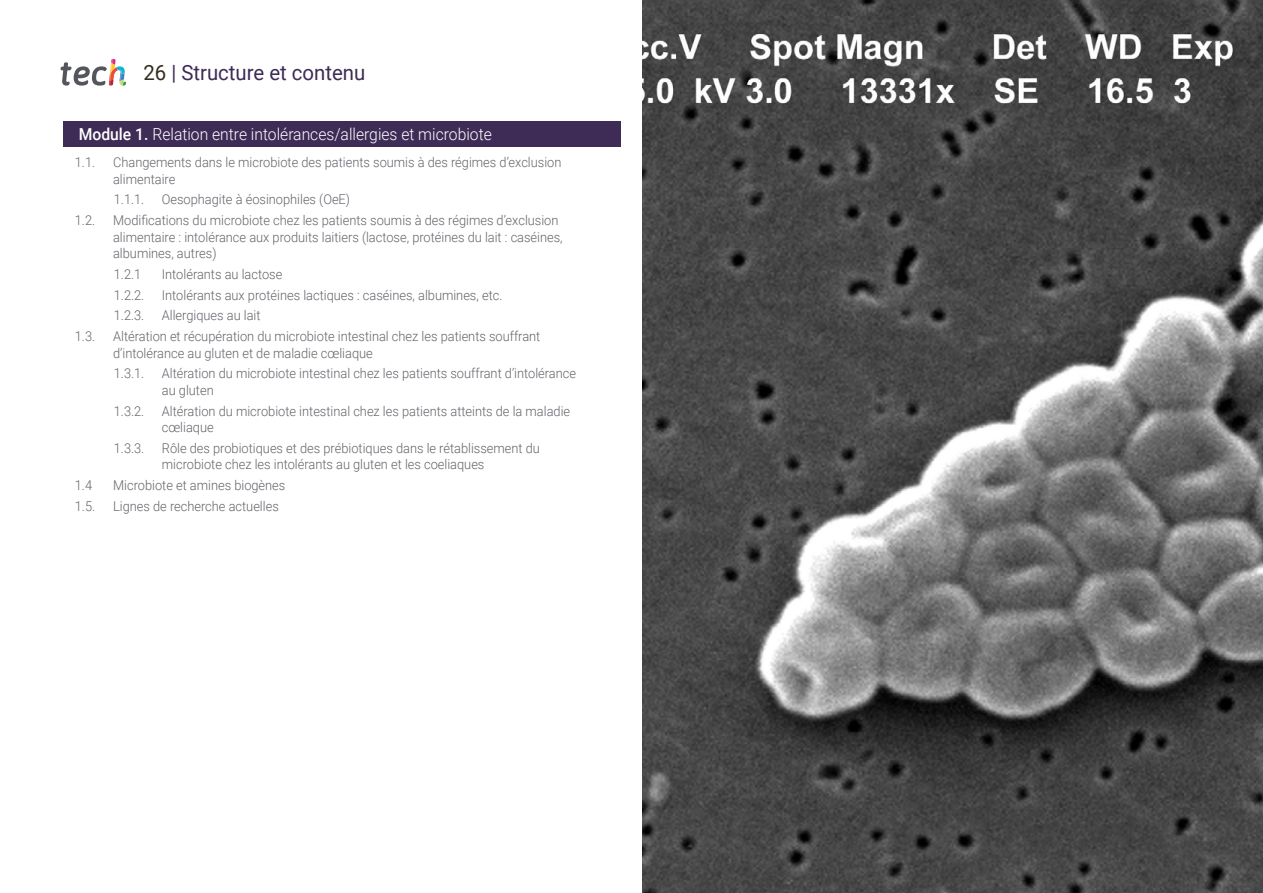
<style>
.page{position:relative;width:1263px;height:893px;background:#fff}
.page>*{position:absolute;margin:0;border:0;box-sizing:border-box;transform-origin:0 0}
.t1{font:21px "Roboto";color:#3e2b56}
.t2{font:300 16.5px "Roboto";color:#fff;scale:.95 1}
.t3{font:300 13.5px/16.5px "Roboto";color:#61646a;scale:.95 1}
.s1{color:#312e20}
.s2{font-weight:500}
</style>
<div class="page">
<svg style="left:61px;top:59px;width:65px;height:27px"></svg>
<div style="left:64px;top:121px;width:557px;height:25px;background:#3e2b56"></div>
<img style="left:642px;top:0;width:621px;height:893px">
<h1 class="t1" style="left:144px;top:57px;width:223px"><span class="s1">26</span> | Structure et contenu</h1>
<p class="t2" style="left:79px;top:123px;width:436px"><span class="s2">Module 1.</span> Relation entre intolérances/allergies et microbiote</p>
<p class="t3" style="left:75px;top:154px;width:23px">1.1.</p>
<p class="t3" style="left:113px;top:154px;width:473px">Changements dans le microbiote des patients soumis à des régimes d’exclusion alimentaire</p>
<p class="t3" style="left:114px;top:191px;width:34px">1.1.1.</p>
<p class="t3" style="left:162px;top:191px;width:200px">Oesophagite à éosinophiles (OeE)</p>
<p class="t3" style="left:75px;top:212px;width:23px">1.2.</p>
<p class="t3" style="left:113px;top:212px;width:475px">Modifications du microbiote chez les patients soumis à des régimes d’exclusion alimentaire : intolérance aux produits laitiers (lactose, protéines du lait : caséines, albumines, autres)</p>
<p class="t3" style="left:114px;top:265px;width:30px">1.2.1</p>
<p class="t3" style="left:162px;top:265px;width:128px">Intolérants au lactose</p>
<p class="t3" style="left:114px;top:286px;width:34px">1.2.2.</p>
<p class="t3" style="left:162px;top:286px;width:360px">Intolérants aux protéines lactiques : caséines, albumines, etc.</p>
<p class="t3" style="left:114px;top:307px;width:34px">1.2.3.</p>
<p class="t3" style="left:162px;top:307px;width:105px">Allergiques au lait</p>
<p class="t3" style="left:75px;top:328px;width:23px">1.3.</p>
<p class="t3" style="left:113px;top:328px;width:451px">Altération et récupération du microbiote intestinal chez les patients souffrant d’intolérance au gluten et de maladie cœliaque</p>
<p class="t3" style="left:114px;top:365px;width:34px">1.3.1.</p>
<p class="t3" style="left:162px;top:365px;width:438px">Altération du microbiote intestinal chez les patients souffrant d’intolérance au gluten</p>
<p class="t3" style="left:114px;top:402px;width:34px">1.3.2.</p>
<p class="t3" style="left:162px;top:402px;width:431px">Altération du microbiote intestinal chez les patients atteints de la maladie cœliaque</p>
<p class="t3" style="left:114px;top:439px;width:34px">1.3.3.</p>
<p class="t3" style="left:162px;top:439px;width:400px">Rôle des probiotiques et des prébiotiques dans le rétablissement du microbiote chez les intolérants au gluten et les coeliaques</p>
<p class="t3" style="left:75px;top:476px;width:20px">1.4</p>
<p class="t3" style="left:113px;top:476px;width:183px">Microbiote et amines biogènes</p>
<p class="t3" style="left:75px;top:497px;width:23px">1.5.</p>
<p class="t3" style="left:113px;top:497px;width:176px">Lignes de recherche actuelles</p>
</div>
